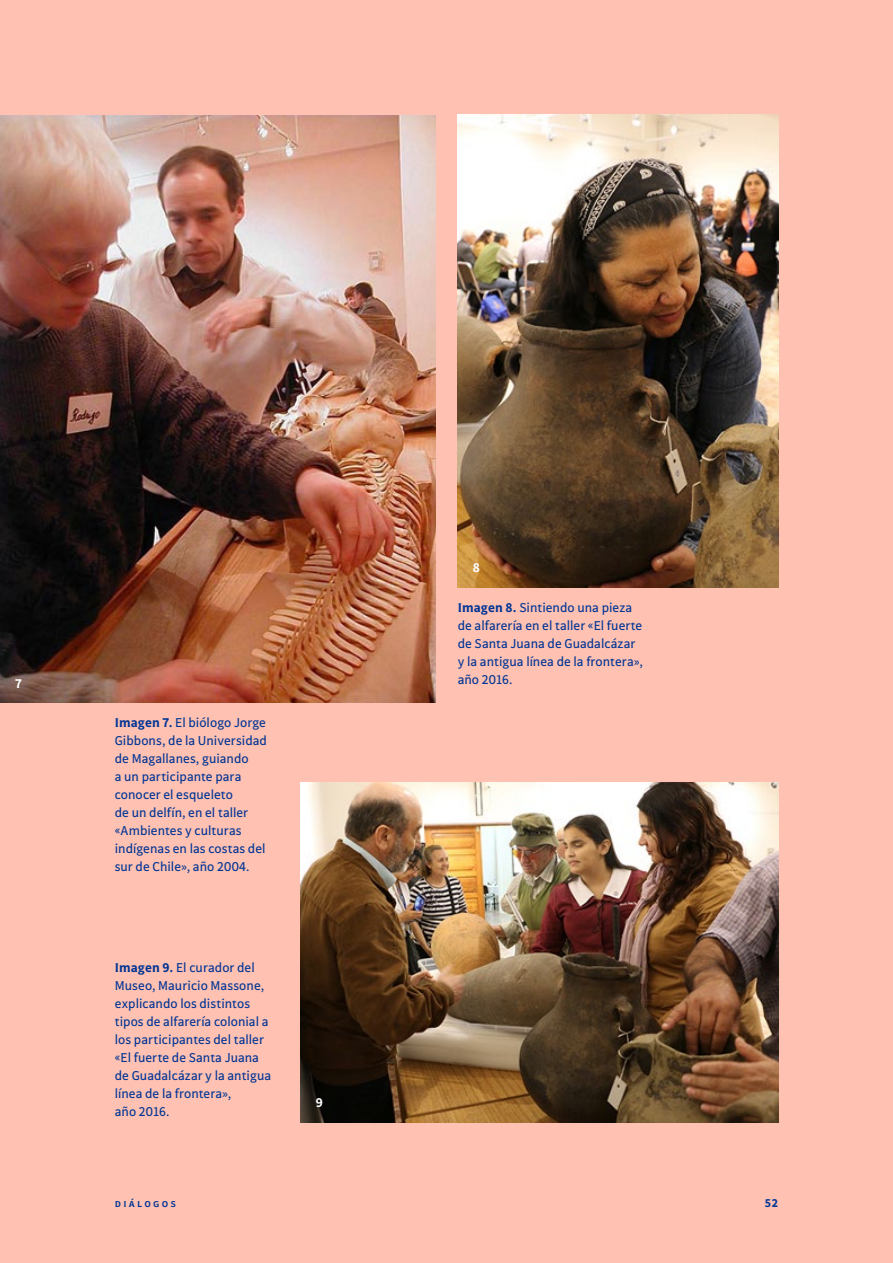
<style>
.page{position:relative;width:893px;height:1263px;background:#ffc1b1}
.page>*{position:absolute;margin:0;border:0;box-sizing:border-box;transform-origin:0 0}
.t1{font:13.5px/18px "Mondo";letter-spacing:.005em;color:#003595}
.t2{font:700 13.5px "Mondo";color:#fff}
.t3{font:700 12px "Mondo";color:#003595}
.t4{font:500 11.25px "Mondo";letter-spacing:.2em;color:#003595}
.s1{font-weight:700}
</style>
<div class="page">
<img style="left:0;top:115px;width:435px;height:587px">
<img style="left:458px;top:115px;width:320px;height:472px">
<img style="left:301px;top:782px;width:477px;height:340px">
<p class="t2" style="left:15px;top:674px;width:8px">7</p>
<p class="t2" style="left:473px;top:559px;width:9px">8</p>
<p class="t1" style="left:115px;top:714px;width:154px"><span class="s1">Imagen 7.</span> El biólogo Jorge<br>Gibbons, de la Universidad de Magallanes, guiando<br>a un participante para conocer el esqueleto<br>de un delfín, en el taller «Ambientes y culturas indígenas en las costas del sur de Chile», año 2004.</p>
<p class="t1" style="left:115px;top:958px;width:158px"><span class="s1">Imagen 9.</span> El curador del<br>Museo, Mauricio Massone, explicando los distintos tipos de alfarería colonial a los participantes del taller «El fuerte de Santa Juana de Guadalcázar y la antigua línea de la frontera»,<br>año 2016.</p>
<p class="t2" style="left:316px;top:1093px;width:9px">9</p>
<p class="t1" style="left:458px;top:598px;width:187px"><span class="s1">Imagen 8.</span> Sintiendo una pieza de alfarería en el taller «El fuerte de Santa Juana de Guadalcázar y la antigua línea de la frontera», año 2016.</p>
<p class="t4" style="left:115px;top:1196px;width:63px">Diálogos</p>
<p class="t3" style="left:765px;top:1195px;width:15px">52</p>
</div>
